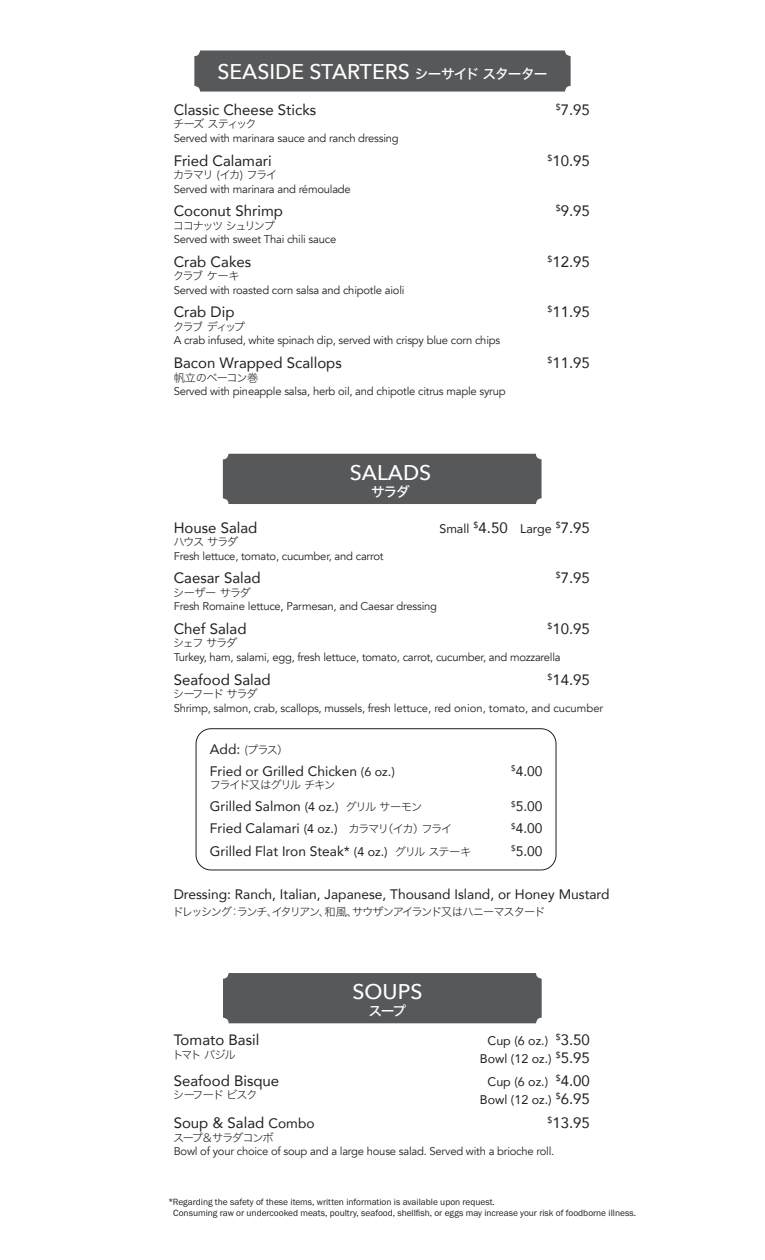
<style>
.page{position:relative;width:765px;height:1260px;background:#fff}
.page>*{position:absolute;margin:0;border:0;box-sizing:border-box;transform-origin:0 0}
.t1{font:500 21.25px "Avenir Next";color:#fff}
.t2{font:15px "Avenir";color:#231f20}
.t3{font:13.75px "Avenir";color:#231f20}
.t4{font:13.75px "Hiragino Sans W5";letter-spacing:-.1em;color:#fff}
.t5{font:12.5px "Avenir";color:#231f20}
.t6{font:11.25px "Avenir";letter-spacing:-.02em;color:#231f20}
.t7{font:11.25px "Hiragino Sans W2";letter-spacing:-.11em;color:#231f20}
.t8{font:11.25px "Hiragino Sans W2";letter-spacing:-.135em;color:#231f20}
.t9{font:11.25px "Hiragino Sans W2";letter-spacing:-.16em;color:#231f20}
.t10{font:11.25px "Hiragino Sans W2";letter-spacing:-.06em;color:#231f20}
.t11{font:11.25px "Hiragino Sans W2";letter-spacing:-.09em;color:#231f20}
.t12{font:9.38px "Franklin Gothic URW Boo";color:#231f20}
.s1{font-family:"Hiragino Sans W5";font-weight:400;font-size:13.75px}
.s2{font-size:15px}
.s3{font-family:"Avenir";font-size:13.75px}
.s4{font-size:12.5px}
.s5{font-family:"Hiragino Sans W2";font-size:11.25px}
.s6{font-size:13.75px}
.s7{font-family:"Avenir"}
</style>
<div class="page">
<div style="left:194px;top:51px;width:377px;height:41px;background:#57585a;border-radius:6px"></div>
<div style="left:223px;top:973px;width:319px;height:50px;background:#57585a;border-radius:6px"></div>
<div style="left:196px;top:728px;width:360px;height:142px;border:1px solid #231f20;border-radius:15px"></div>
<div style="left:223px;top:454px;width:319px;height:50px;background:#57585a;border-radius:6px"></div>
<p class="t1" style="left:217px;top:53px;width:332px">SEASIDE STARTERS <span class="s1">シーサイド スターター</span></p>
<p class="t2" style="left:174px;top:98px;width:144px">Classic Cheese Sticks</p>
<p class="t2" style="left:556px;top:98px;width:36px"><sup>$</sup>7.95</p>
<p class="t9" style="left:173px;top:114px;width:85px">チーズ スティック</p>
<p class="t6" style="left:174px;top:131px;width:227px">Served with marinara sauce and ranch dressing</p>
<p class="t2" style="left:174px;top:148px;width:100px">Fried Calamari</p>
<p class="t2" style="left:548px;top:148px;width:44px"><sup>$</sup>10.95</p>
<p class="t8" style="left:173px;top:165px;width:106px">カラマリ (イカ) フライ</p>
<p class="t6" style="left:174px;top:182px;width:179px">Served with marinara and rémoulade</p>
<p class="t2" style="left:174px;top:199px;width:111px">Coconut Shrimp</p>
<p class="t2" style="left:556px;top:199px;width:36px"><sup>$</sup>9.95</p>
<p class="t8" style="left:173px;top:216px;width:104px">ココナッツ シュリンプ</p>
<p class="t6" style="left:174px;top:233px;width:164px">Served with sweet Thai chili sauce</p>
<p class="t2" style="left:174px;top:250px;width:79px">Crab Cakes</p>
<p class="t2" style="left:548px;top:250px;width:44px"><sup>$</sup>12.95</p>
<p class="t7" style="left:173px;top:266px;width:68px">クラブ ケーキ</p>
<p class="t6" style="left:174px;top:283px;width:232px">Served with roasted corn salsa and chipotle aioli</p>
<p class="t2" style="left:174px;top:300px;width:62px">Crab Dip</p>
<p class="t2" style="left:548px;top:300px;width:44px"><sup>$</sup>11.95</p>
<p class="t7" style="left:173px;top:317px;width:73px">クラブ ディップ</p>
<p class="t6" style="left:174px;top:334px;width:328px">A crab infused, white spinach dip, served with crispy blue corn chips</p>
<p class="t2" style="left:174px;top:351px;width:170px">Bacon Wrapped Scallops</p>
<p class="t2" style="left:548px;top:351px;width:44px"><sup>$</sup>11.95</p>
<p class="t10" style="left:174px;top:367px;width:86px">帆立のベーコン巻</p>
<p class="t6" style="left:174px;top:385px;width:333px">Served with pineapple salsa, herb oil, and chipotle citrus maple syrup</p>
<p class="t1" style="left:350px;top:455px;width:83px">SALADS</p>
<p class="t4" style="left:371px;top:479px;width:40px">サラダ</p>
<p class="t2" style="left:174px;top:515px;width:85px">House Salad</p>
<p class="t5" style="left:439px;top:518px;width:152px">Small <sup>$</sup><span class="s2">4.50</span> Large <sup>$</sup><span class="s2">7.95</span></p>
<p class="t7" style="left:173px;top:532px;width:67px">ハウス サラダ</p>
<p class="t6" style="left:174px;top:549px;width:211px">Fresh lettuce, tomato, cucumber, and carrot</p>
<p class="t2" style="left:174px;top:566px;width:88px">Caesar Salad</p>
<p class="t2" style="left:556px;top:566px;width:36px"><sup>$</sup>7.95</p>
<p class="t7" style="left:173px;top:583px;width:80px">シーザー サラダ</p>
<p class="t6" style="left:174px;top:600px;width:265px">Fresh Romaine lettuce, Parmesan, and Caesar dressing</p>
<p class="t2" style="left:174px;top:617px;width:74px">Chef Salad</p>
<p class="t2" style="left:548px;top:617px;width:44px"><sup>$</sup>10.95</p>
<p class="t7" style="left:173px;top:633px;width:66px">シェフ サラダ</p>
<p class="t6" style="left:174px;top:650px;width:389px">Turkey, ham, salami, egg, fresh lettuce, tomato, carrot, cucumber, and mozzarella</p>
<p class="t2" style="left:174px;top:667px;width:99px">Seafood Salad</p>
<p class="t2" style="left:548px;top:667px;width:44px"><sup>$</sup>14.95</p>
<p class="t7" style="left:173px;top:684px;width:86px">シーフード サラダ</p>
<p class="t6" style="left:174px;top:701px;width:431px">Shrimp, salmon, crab, scallops, mussels, fresh lettuce, red onion, tomato, and cucumber</p>
<p class="t7" style="left:210px;top:739px;width:80px"><span class="s3">Add:</span> (プラス）</p>
<p class="t3" style="left:210px;top:760px;width:186px">Fried or Grilled Chicken <span class="s4">(6 oz.)</span></p>
<p class="t3" style="left:511px;top:760px;width:33px"><sup>$</sup>4.00</p>
<p class="t7" style="left:210px;top:775px;width:127px">フライド又はグリル チキン</p>
<p class="t3" style="left:210px;top:796px;width:214px">Grilled Salmon <span class="s4">(4 oz.)</span> <span class="s5">グリル サーモン</span></p>
<p class="t3" style="left:511px;top:796px;width:33px"><sup>$</sup>5.00</p>
<p class="t3" style="left:210px;top:818px;width:244px">Fried Calamari <span class="s4">(4 oz.)</span> <span class="s5">カラマリ（イカ）フライ</span></p>
<p class="t3" style="left:511px;top:818px;width:33px"><sup>$</sup>4.00</p>
<p class="t3" style="left:210px;top:840px;width:263px">Grilled Flat Iron Steak* <span class="s4">(4 oz.)</span> <span class="s5">グリル ステーキ</span></p>
<p class="t3" style="left:511px;top:840px;width:33px"><sup>$</sup>5.00</p>
<p class="t3" style="left:174px;top:883px;width:437px">Dressing: Ranch, Italian, Japanese, Thousand Island, or Honey Mustard</p>
<p class="t7" style="left:172px;top:902px;width:374px">ドレッシング：ランチ、イタリアン、和風、サウザンアイランド又はハニーマスタード</p>
<p class="t1" style="left:352px;top:974px;width:71px">SOUPS</p>
<p class="t4" style="left:369px;top:998px;width:39px">スープ</p>
<p class="t2" style="left:174px;top:1028px;width:87px">Tomato Basil</p>
<p class="t5" style="left:488px;top:1030px;width:104px">Cup (6 oz.) <sup>$</sup><span class="s2">3.50</span></p>
<p class="t7" style="left:172px;top:1045px;width:65px">トマト バジル</p>
<p class="t5" style="left:480px;top:1048px;width:112px">Bowl (12 oz.) <sup>$</sup><span class="s2">5.95</span></p>
<p class="t2" style="left:174px;top:1069px;width:107px">Seafood Bisque</p>
<p class="t5" style="left:488px;top:1072px;width:104px">Cup (6 oz.) <sup>$</sup><span class="s2">4.00</span></p>
<p class="t11" style="left:173px;top:1085px;width:86px">シーフード ビスク</p>
<p class="t5" style="left:480px;top:1090px;width:112px">Bowl (12 oz.) <sup>$</sup><span class="s2">6.95</span></p>
<p class="t2" style="left:174px;top:1111px;width:142px">Soup &amp; Salad <span class="s6">Combo</span></p>
<p class="t2" style="left:548px;top:1111px;width:44px"><sup>$</sup>13.95</p>
<p class="t7" style="left:173px;top:1127px;width:102px">スープ＆サラダコンボ</p>
<p class="t6" style="left:174px;top:1145px;width:382px">Bowl of your choice of soup and a large house salad. Served with a brioche roll.</p>
<p class="t12" style="left:169px;top:1196px;width:328px"><span class="s7">*</span>Regarding the safety of these items, written information is available upon request.</p>
<p class="t12" style="left:173px;top:1207px;width:464px">Consuming raw or undercooked meats, poultry, seafood, shellfish, or eggs may increase your risk of foodborne illness.</p>
</div>
